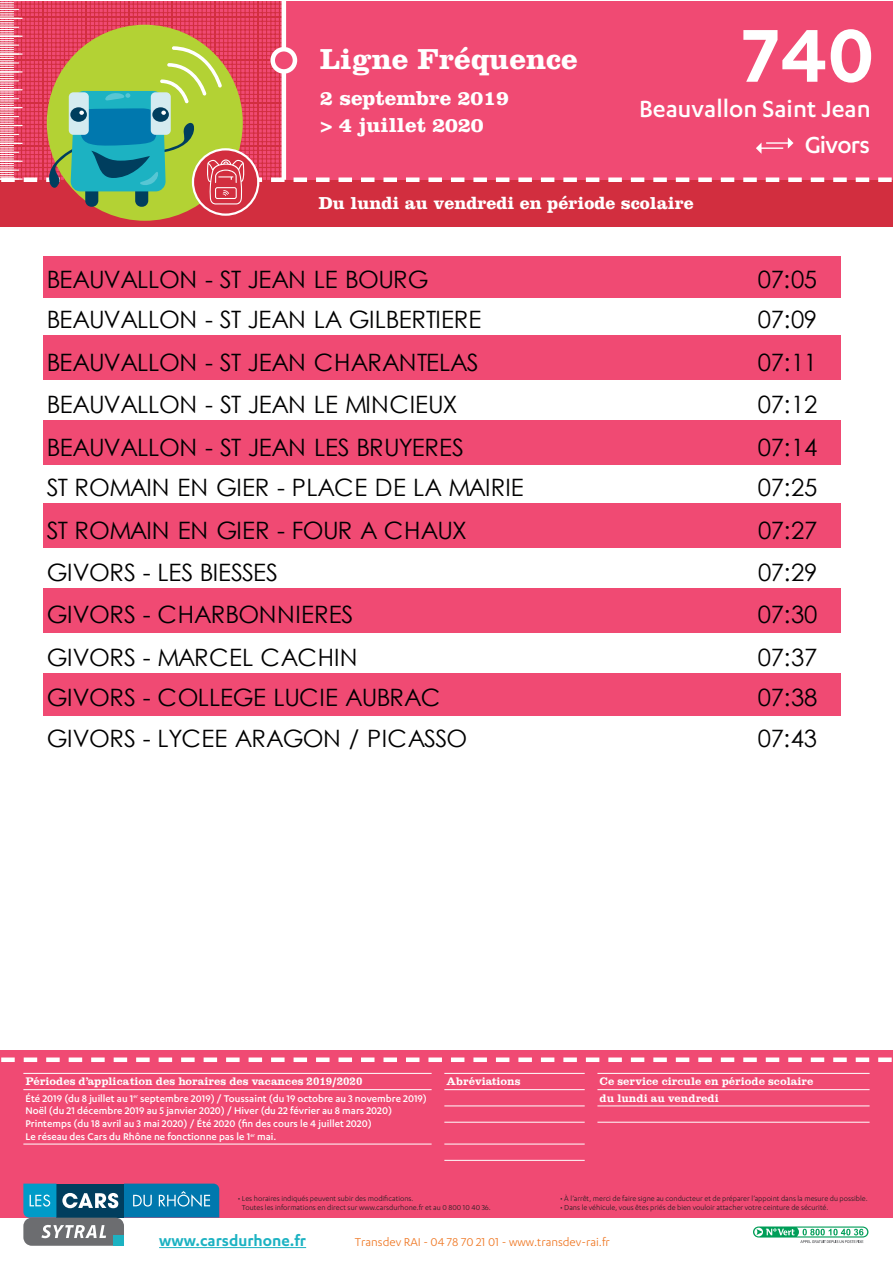
<style>
.page{position:relative;width:893px;height:1263px;background:#fff}
.page>*{position:absolute;margin:0;border:0;box-sizing:border-box;transform-origin:0 0}
.t1{font:600 87px "Karbon";color:#fff}
.t2{font:700 30px "Clarendon LT Std";color:#fff}
.t3{font:500 27px/35.7px "Karbon";color:#fff;text-align:right}
.t4{font:24px "Century Gothic";letter-spacing:-.015em;color:#000001}
.t5{font:24px "Century Gothic";letter-spacing:.005em;color:#000001}
.t6{font:700 21px/27px "Clarendon LT Std";color:#fff}
.t7{font:700 18px "Clarendon LT Std";color:#fff}
.t8{font:600 17.55px "Karbon";color:#1cb2c2}
.t9{font:13.2px "Karbon";color:#ef7723}
.t10{font:500 11.25px/12.8px "Karbon";color:#fff}
.t11{font:11.25px/16.5px "Clarendon";color:#fff}
.t12{font:8.25px/9px "Karbon";color:#231f20}
</style>
<div class="page">
<div style="left:0;top:1049px;width:893px;height:168px;background:#f04a73"></div>
<svg style="left:1px;top:1057px;width:891px;height:5px"></svg>
<svg style="left:753px;top:1226px;width:115px;height:17px"></svg>
<hr style="left:159px;top:1247px;width:147px;height:1px;background:#1cb2c2">
<svg style="left:23px;top:1183px;width:196px;height:63px"></svg>
<hr style="left:517px;top:1160px;width:68px;height:1px;background:#fff">
<hr style="left:444px;top:1160px;width:73px;height:1px;background:#fff">
<hr style="left:517px;top:1144px;width:68px;height:1px;background:#fff">
<hr style="left:444px;top:1144px;width:73px;height:1px;background:#fff">
<hr style="left:23px;top:1144px;width:409px;height:1px;background:#fff">
<hr style="left:597px;top:1122px;width:273px;height:1px;background:#fff">
<hr style="left:517px;top:1122px;width:68px;height:1px;background:#fff">
<hr style="left:444px;top:1122px;width:73px;height:1px;background:#fff">
<hr style="left:597px;top:1106px;width:273px;height:1px;background:#fff">
<hr style="left:517px;top:1106px;width:68px;height:1px;background:#fff">
<hr style="left:444px;top:1106px;width:73px;height:1px;background:#fff">
<hr style="left:597px;top:1089px;width:273px;height:1px;background:#fff">
<hr style="left:517px;top:1089px;width:68px;height:1px;background:#fff">
<hr style="left:444px;top:1089px;width:73px;height:1px;background:#fff">
<hr style="left:23px;top:1089px;width:409px;height:1px;background:#fff">
<hr style="left:597px;top:1073px;width:273px;height:1px;background:#fff">
<hr style="left:517px;top:1073px;width:68px;height:1px;background:#fff">
<hr style="left:444px;top:1073px;width:73px;height:1px;background:#fff">
<hr style="left:23px;top:1073px;width:409px;height:1px;background:#fff">
<svg style="left:0;top:1px;width:893px;height:226px;background:#d95868"></svg>
<hr style="left:766px;top:142px;width:23px;height:2px;background:#fff">
<div style="left:43px;top:257px;width:798px;height:40px;background:#f04a73"></div>
<div style="left:43px;top:336px;width:798px;height:44px;background:#f04a73"></div>
<div style="left:43px;top:421px;width:798px;height:44px;background:#f04a73"></div>
<div style="left:43px;top:503px;width:798px;height:45px;background:#f04a73"></div>
<div style="left:43px;top:588px;width:798px;height:44px;background:#f04a73"></div>
<div style="left:43px;top:673px;width:798px;height:42px;background:#f04a73"></div>
<p class="t2" style="left:320px;top:41px;width:259px">Ligne Fréquence</p>
<p class="t6" style="left:320px;top:84px;width:190px">2 septembre 2019 &gt; 4 juillet 2020</p>
<h1 class="t1" style="left:742px;top:6px;width:133px">740</h1>
<p class="t3" style="left:639px;top:90px;width:233px">Beauvallon Saint Jean<br>Givors</p>
<p class="t7" style="left:319px;top:192px;width:377px">Du lundi au vendredi en période scolaire</p>
<p class="t4" style="left:47px;top:262px;width:384px">BEAUVALLON - ST JEAN LE BOURG</p>
<p class="t4" style="left:758px;top:262px;width:61px">07:05</p>
<p class="t4" style="left:47px;top:303px;width:436px">BEAUVALLON - ST JEAN LA GILBERTIERE</p>
<p class="t4" style="left:758px;top:303px;width:61px">07:09</p>
<p class="t4" style="left:47px;top:345px;width:434px">BEAUVALLON - ST JEAN CHARANTELAS</p>
<p class="t4" style="left:758px;top:345px;width:61px">07:11</p>
<p class="t4" style="left:47px;top:388px;width:412px">BEAUVALLON - ST JEAN LE MINCIEUX</p>
<p class="t4" style="left:758px;top:388px;width:61px">07:12</p>
<p class="t4" style="left:47px;top:430px;width:419px">BEAUVALLON - ST JEAN LES BRUYERES</p>
<p class="t4" style="left:758px;top:430px;width:61px">07:14</p>
<p class="t4" style="left:47px;top:471px;width:478px">ST ROMAIN EN GIER - PLACE DE LA MAIRIE</p>
<p class="t4" style="left:758px;top:471px;width:61px">07:25</p>
<p class="t4" style="left:47px;top:513px;width:421px">ST ROMAIN EN GIER - FOUR A CHAUX</p>
<p class="t4" style="left:758px;top:513px;width:61px">07:27</p>
<p class="t4" style="left:47px;top:555px;width:233px">GIVORS - LES BIESSES</p>
<p class="t4" style="left:758px;top:555px;width:61px">07:29</p>
<p class="t5" style="left:47px;top:598px;width:308px">GIVORS - CHARBONNIERES</p>
<p class="t4" style="left:758px;top:598px;width:61px">07:30</p>
<p class="t5" style="left:47px;top:640px;width:312px">GIVORS - MARCEL CACHIN</p>
<p class="t4" style="left:758px;top:640px;width:61px">07:37</p>
<p class="t4" style="left:47px;top:681px;width:395px">GIVORS - COLLEGE LUCIE AUBRAC</p>
<p class="t4" style="left:758px;top:681px;width:61px">07:38</p>
<p class="t4" style="left:47px;top:721px;width:422px">GIVORS - LYCEE ARAGON / PICASSO</p>
<p class="t4" style="left:758px;top:721px;width:61px">07:43</p>
<p class="t11" style="left:26px;top:1073px;width:338px">Périodes d’application des horaires des vacances 2019/2020</p>
<p class="t11" style="left:446px;top:1073px;width:76px">Abréviations</p>
<p class="t11" style="left:600px;top:1073px;width:215px">Ce service circule en période scolaire du lundi au vendredi</p>
<p class="t10" style="left:26px;top:1091px;width:403px">Été 2019 (du 8 juillet au 1<sup>er</sup> septembre 2019) / Toussaint (du 19 octobre au 3 novembre 2019)<br>Noël (du 21 décembre 2019 au 5 janvier 2020) / Hiver (du 22 février au 8 mars 2020)<br>Printemps (du 18 avril au 3 mai 2020) / Été 2020 (fin des cours le 4 juillet 2020)<br>Le réseau des Cars du Rhône ne fonctionne pas le 1<sup>er</sup> mai.</p>
<p class="t12" style="left:242px;top:1193px;width:250px;text-indent:-4px">• Les horaires indiqués peuvent subir des modifications.<br>Toutes les informations en direct sur www.carsdurhone.fr et au 0 800 10 40 36.</p>
<p class="t12" style="left:560px;top:1193px;width:309px">• À l’arrêt, merci de faire signe au conducteur et de préparer l’appoint dans la mesure du possible.</p>
<p class="t12" style="left:560px;top:1202px;width:270px">• Dans le véhicule, vous êtes priés de bien vouloir attacher votre ceinture de sécurité.</p>
<p class="t8" style="left:159px;top:1230px;width:149px">www.carsdurhone.fr</p>
<p class="t9" style="left:355px;top:1235px;width:257px">Transdev RAI - 04 78 70 21 01 - www.transdev-rai.fr</p>
</div>
